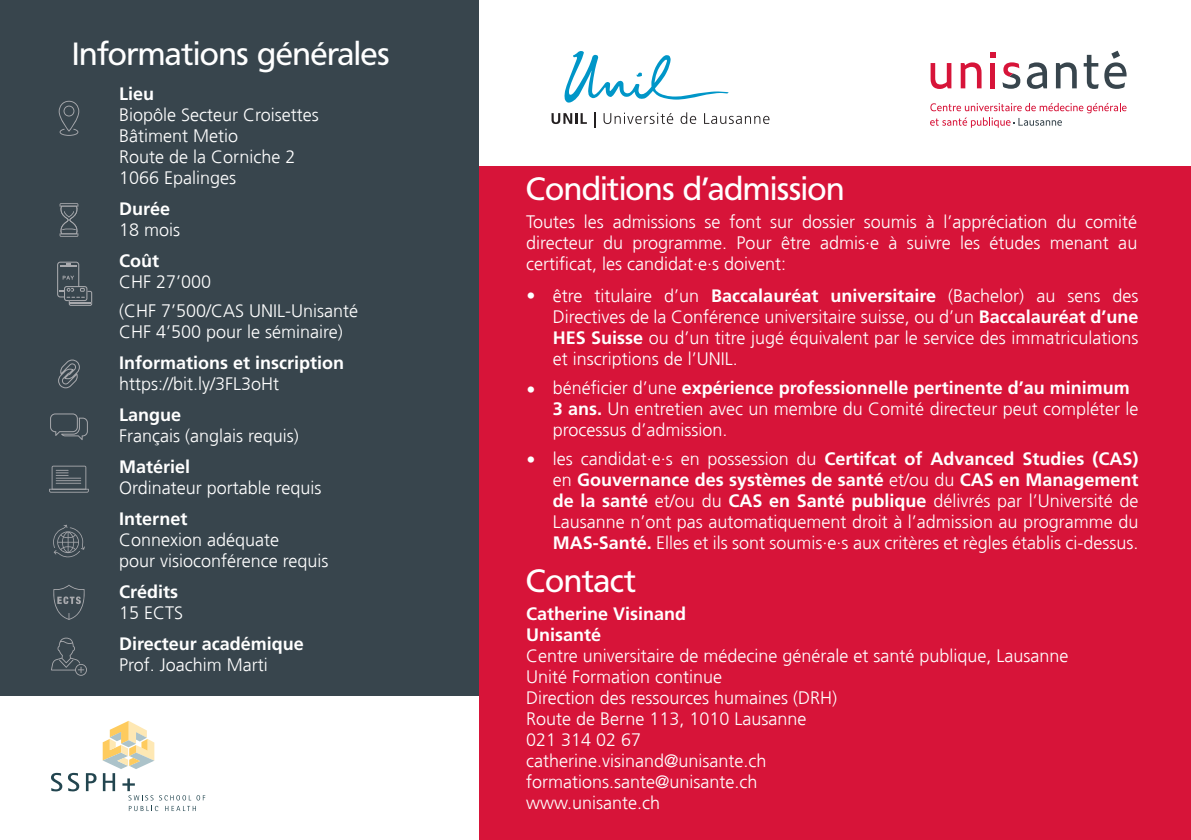
<style>
.page{position:relative;width:1191px;height:840px;background:#fff}
.page>*{position:absolute;margin:0;border:0;box-sizing:border-box;transform-origin:0 0}
.t1{font:32px "Frutiger BQ";color:#fff}
.t2{font:300 18px/21px "Frutiger";color:#fff}
.t3{font:700 18px/21px "Frutiger";color:#fff}
.s1{font-weight:700}
</style>
<div class="page">
<div style="left:0;top:0;width:1191px;height:839px;background:#38454d"></div>
<div style="left:0;top:696px;width:534px;height:143px;background:#fff"></div>
<div style="left:480px;top:0;width:711px;height:839px;background:#d71439"></div>
<svg style="left:51px;top:772px;width:11px;height:19px"></svg>
<svg style="left:68px;top:772px;width:11px;height:19px"></svg>
<svg style="left:86px;top:773px;width:11px;height:17px"></svg>
<svg style="left:103px;top:721px;width:102px;height:89px"></svg>
<div style="left:479px;top:0;width:712px;height:165px;background:#fff"></div>
<svg style="left:990px;top:52px;width:5px;height:6px"></svg>
<svg style="left:930px;top:63px;width:21px;height:26px"></svg>
<svg style="left:960px;top:62px;width:21px;height:26px"></svg>
<div style="left:990px;top:63px;width:5px;height:25px;background:#d71439"></div>
<svg style="left:1026px;top:62px;width:21px;height:27px"></svg>
<svg style="left:1056px;top:62px;width:20px;height:26px"></svg>
<svg style="left:1083px;top:55px;width:15px;height:34px"></svg>
<svg style="left:1104px;top:51px;width:22px;height:38px"></svg>
<svg style="left:930px;top:103px;width:196px;height:25px"></svg>
<svg style="left:1002px;top:62px;width:18px;height:27px"></svg>
<svg style="left:564px;top:51px;width:165px;height:52px"></svg>
<svg style="left:551px;top:113px;width:36px;height:11px"></svg>
<svg style="left:594px;top:112px;width:1px;height:16px"></svg>
<svg style="left:603px;top:113px;width:70px;height:11px"></svg>
<svg style="left:680px;top:112px;width:16px;height:12px"></svg>
<svg style="left:704px;top:113px;width:65px;height:11px"></svg>
<svg style="left:59px;top:101px;width:20px;height:35px"></svg>
<svg style="left:59px;top:203px;width:20px;height:34px"></svg>
<svg style="left:57px;top:261px;width:35px;height:45px"></svg>
<svg style="left:58px;top:359px;width:22px;height:29px"></svg>
<svg style="left:50px;top:413px;width:38px;height:27px"></svg>
<svg style="left:49px;top:465px;width:40px;height:27px"></svg>
<svg style="left:53px;top:524px;width:32px;height:33px"></svg>
<svg style="left:51px;top:637px;width:36px;height:38px"></svg>
<svg style="left:53px;top:585px;width:32px;height:34px"></svg>
<h1 class="t1" style="left:72px;top:35px;width:319px">Informations générales</h1>
<p class="t3" style="left:119px;top:83px;width:37px">Lieu</p>
<p class="t2" style="left:119px;top:104px;width:201px">Biopôle Secteur Croisettes<br>Bâtiment Metio<br>Route de la Corniche 2<br>1066 Epalinges</p>
<p class="t3" style="left:119px;top:198px;width:53px">Durée</p>
<p class="t2" style="left:119px;top:219px;width:63px">18 mois</p>
<p class="t3" style="left:119px;top:250px;width:41px">Coût</p>
<p class="t2" style="left:119px;top:267px;width:241px;line-height:29px">CHF 27’000<br>(CHF 7’500/CAS UNIL-Unisanté</p>
<p class="t2" style="left:119px;top:321px;width:225px">CHF 4’500 pour le séminaire)</p>
<p class="t3" style="left:119px;top:352px;width:227px">Informations et inscription</p>
<p class="t2" style="left:119px;top:373px;width:162px">https://bit.ly/3FL3oHt</p>
<p class="t3" style="left:119px;top:404px;width:64px">Langue</p>
<p class="t2" style="left:119px;top:425px;width:181px">Français (anglais requis)</p>
<p class="t3" style="left:119px;top:456px;width:73px">Matériel</p>
<p class="t2" style="left:119px;top:477px;width:204px">Ordinateur portable requis</p>
<p class="t3" style="left:119px;top:508px;width:70px">Internet</p>
<p class="t2" style="left:119px;top:529px;width:211px">Connexion adéquate<br>pour visioconférence requis</p>
<p class="t3" style="left:119px;top:581px;width:61px">Crédits</p>
<p class="t2" style="left:119px;top:602px;width:66px">15 ECTS</p>
<p class="t3" style="left:119px;top:633px;width:186px">Directeur académique</p>
<p class="t2" style="left:119px;top:654px;width:150px">Prof. Joachim Marti</p>
<h1 class="t1" style="left:526px;top:170px;width:320px">Conditions d’admission</h1>
<p class="t2" style="left:526px;top:211px;width:613px;text-align:justify">Toutes les admissions se font sur dossier soumis à l’appréciation du comité directeur du programme. Pour être admis·e à suivre les études menant au certificat, les candidat·e·s doivent:</p>
<p class="t2" style="left:553px;top:285px;width:587px;text-align:justify">être titulaire d’un <span class="s1">Baccalauréat universitaire</span> (Bachelor) au sens des Directives de la Conférence universitaire suisse, ou d’un <span class="s1">Baccalauréat d’une HES Suisse</span> ou d’un titre jugé équivalent par le service des immatriculations et inscriptions de l’UNIL.</p>
<p class="t2" style="left:553px;top:377px;width:587px">bénéficier d’une <span class="s1">expérience professionnelle pertinente d’au minimum<br>3 ans.</span> Un entretien avec un membre du Comité directeur peut compléter le processus d’admission.</p>
<p class="t2" style="left:553px;top:448px;width:587px;text-align:justify">les candidat·e·s en possession du <span class="s1">Certifcat of Advanced Studies (CAS) </span>en <span class="s1">Gouvernance des systèmes de santé</span> et/ou du <span class="s1">CAS en Management de la santé</span> et/ou du <span class="s1">CAS en Santé publique</span> délivrés par l’Université de Lausanne n’ont pas automatiquement droit à l’admission au programme du <span class="s1">MAS-Santé.</span> Elles et ils sont soumis·e·s aux critères et règles établis ci-dessus.</p>
<p class="t2" style="left:526px;top:285px;width:10px">•</p>
<p class="t2" style="left:526px;top:379px;width:10px">•</p>
<p class="t2" style="left:526px;top:449px;width:10px">•</p>
<h1 class="t1" style="left:526px;top:561px;width:111px">Contact</h1>
<p class="t3" style="left:526px;top:602px;width:162px">Catherine Visinand<br>Unisanté</p>
<p class="t2" style="left:526px;top:644px;width:544px">Centre universitaire de médecine générale et santé publique, Lausanne Unité Formation continue<br>Direction des ressources humaines (DRH)<br>Route de Berne 113, 1010 Lausanne<br>021 314 02 67<br>catherine.visinand@unisante.ch<br>formations.sante@unisante.ch<br>www.unisante.ch</p>
</div>
